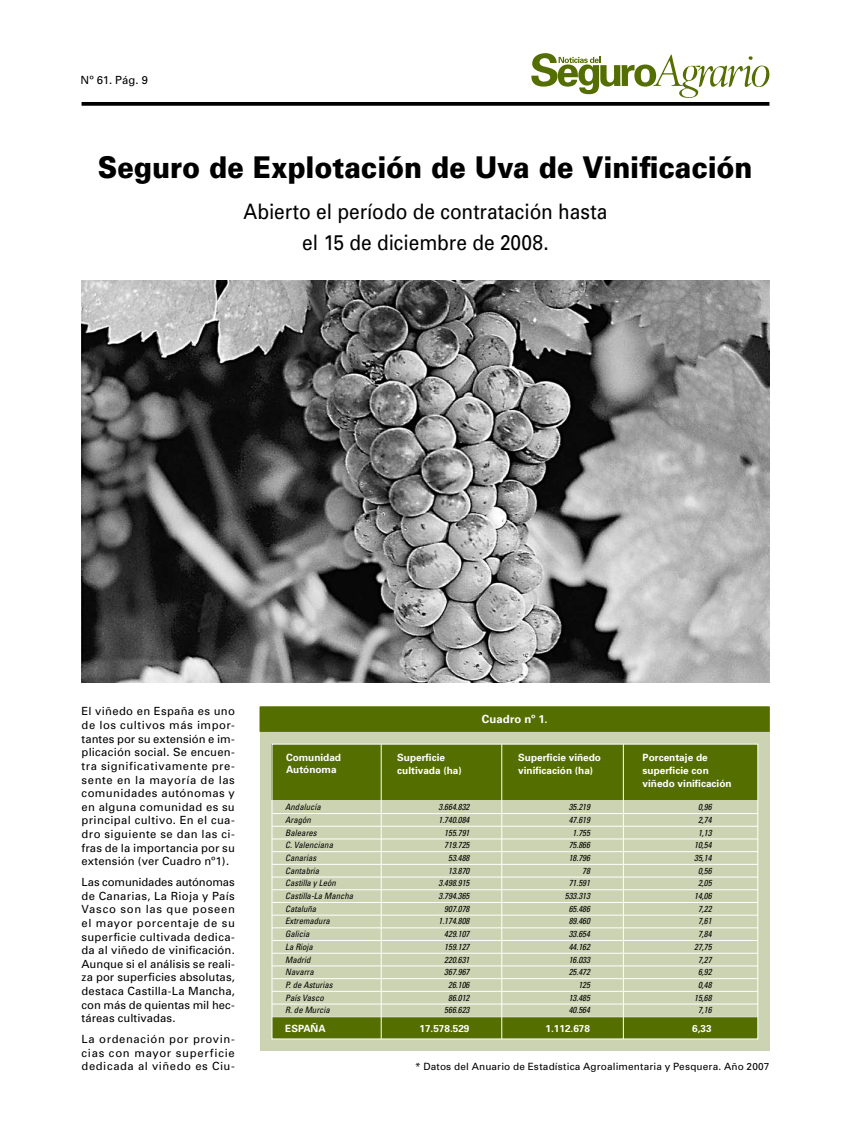
<style>
.page{position:relative;width:851px;height:1134px;background:#fff}
.page>*{position:absolute;margin:0;border:0;box-sizing:border-box;transform-origin:0 0}
.t1{font:900 30px "Univers";letter-spacing:-.005em;color:#000;scale:.9 1}
.t2{font:21.25px/30.9px "Univers";color:#000;text-align:center;scale:.9 1}
.t3{font:11.25px/13.6px "Univers";letter-spacing:.015em;color:#000;text-align:justify}
.t4{font:700 11.25px "Univers";letter-spacing:.015em;color:#fff}
.t5{font:700 10px/12.8px "Univers";color:#fff}
.t6{font:10px "Univers";letter-spacing:.015em;color:#000}
.t7{font:italic condensed 8.75px "Univers";color:#000}
</style>
<div class="page">
<svg style="left:81px;top:102px;width:688px;height:4px;background:#111"></svg>
<svg style="left:531px;top:53px;width:238px;height:45px"></svg>
<img style="left:81px;top:280px;width:688px;height:402px">
<div style="left:260px;top:731px;width:509px;height:319px;background:#ccd3b3"></div>
<div style="left:272px;top:1016px;width:486px;height:23px;background:#556e00"></div>
<hr style="left:271px;top:813px;width:487px;height:1px;background:#fff">
<hr style="left:271px;top:826px;width:487px;height:1px;background:#fff">
<hr style="left:271px;top:839px;width:487px;height:1px;background:#fff">
<hr style="left:271px;top:851px;width:487px;height:1px;background:#fff">
<hr style="left:271px;top:864px;width:487px;height:1px;background:#fff">
<hr style="left:271px;top:877px;width:487px;height:1px;background:#fff">
<hr style="left:271px;top:889px;width:487px;height:1px;background:#fff">
<hr style="left:271px;top:902px;width:487px;height:1px;background:#fff">
<hr style="left:271px;top:915px;width:487px;height:1px;background:#fff">
<hr style="left:271px;top:927px;width:487px;height:1px;background:#fff">
<hr style="left:271px;top:940px;width:487px;height:1px;background:#fff">
<hr style="left:271px;top:953px;width:487px;height:1px;background:#fff">
<hr style="left:271px;top:966px;width:487px;height:1px;background:#fff">
<hr style="left:271px;top:978px;width:487px;height:1px;background:#fff">
<hr style="left:271px;top:991px;width:487px;height:1px;background:#fff">
<hr style="left:271px;top:1004px;width:487px;height:1px;background:#fff">
<hr style="left:271px;top:1016px;width:487px;height:1px;background:#fff">
<div style="left:271px;top:744px;width:487px;height:56px;background:#556e00"></div>
<div style="left:271px;top:744px;width:487px;height:295px;border:1px solid #fff"></div>
<hr style="left:501px;top:744px;width:1px;height:295px;background:#fff">
<hr style="left:381px;top:744px;width:1px;height:295px;background:#fff">
<hr style="left:623px;top:744px;width:1px;height:295px;background:#fff">
<div style="left:260px;top:707px;width:509px;height:25px;background:#607711"></div>
<div style="left:260px;top:706px;width:509px;height:25px;background:#556e00"></div>
<p class="t3" style="left:80px;top:73px;width:69px">Nº 61. Pág. 9</p>
<h1 class="t1" style="left:98px;top:149px;width:728px">Seguro de Explotación de Uva de Vinificación</h1>
<h2 class="t2" style="left:243px;top:197px;width:406px">Abierto el período de contratación hasta el 15 de diciembre de 2008.</h2>
<p class="t3" style="left:81px;top:705px;width:155px">El viñedo en España es uno de los cultivos más impor&shy;tantes por su extensión e im&shy;plicación social. Se encuen&shy;tra significativamente pre&shy;sente en la mayoría de las comunidades autónomas y en alguna comunidad es su principal cultivo. En el cua&shy;dro siguiente se dan las ci&shy;fras de la importancia por su extensión (ver Cuadro nº1).</p>
<p class="t3" style="left:81px;top:875px;width:155px">Las comunidades autónomas de Canarias, La Rioja y País Vasco son las que poseen el mayor porcentaje de su superficie cultivada dedica&shy;da al viñedo de vinificación.<br>Aunque si el análisis se reali&shy;za por superficies absolutas, destaca Castilla-La Mancha, con más de quientas mil hec&shy;táreas cultivadas.</p>
<p class="t3" style="left:81px;top:1032px;width:155px">La ordenación por provin&shy;cias con mayor superficie dedicada al viñedo es Ciu-</p>
<p class="t5" style="left:286px;top:752px;width:56px;line-height:12px">Comunidad<br>Autónoma</p>
<p class="t5" style="left:397px;top:751px;width:66px">Superficie cultivada (ha)</p>
<p class="t4" style="left:481px;top:713px;width:67px">Cuadro nº 1.</p>
<p class="t5" style="left:518px;top:751px;width:84px">Superficie viñedo vinificación (ha)</p>
<p class="t5" style="left:642px;top:751px;width:90px">Porcentaje de superficie con viñedo vinificación</p>
<p class="t7" style="left:285px;top:801px;width:37px">Andalucía</p>
<p class="t7" style="left:438px;top:801px;width:33px">3.664.832</p>
<p class="t7" style="left:568px;top:801px;width:23px">35.219</p>
<p class="t7" style="left:698px;top:801px;width:15px">0,96</p>
<p class="t7" style="left:285px;top:814px;width:27px">Aragón</p>
<p class="t7" style="left:438px;top:814px;width:33px">1.740.084</p>
<p class="t7" style="left:568px;top:814px;width:23px">47.619</p>
<p class="t7" style="left:698px;top:814px;width:15px">2,74</p>
<p class="t7" style="left:285px;top:827px;width:33px">Baleares</p>
<p class="t7" style="left:444px;top:827px;width:27px">155.791</p>
<p class="t7" style="left:572px;top:827px;width:19px">1.755</p>
<p class="t7" style="left:698px;top:827px;width:15px">1,13</p>
<p class="t7" style="left:285px;top:839px;width:49px">C. Valenciana</p>
<p class="t7" style="left:444px;top:839px;width:27px">719.725</p>
<p class="t7" style="left:568px;top:839px;width:23px">75.866</p>
<p class="t7" style="left:694px;top:839px;width:19px">10,54</p>
<p class="t7" style="left:285px;top:852px;width:33px">Canarias</p>
<p class="t7" style="left:448px;top:852px;width:23px">53.488</p>
<p class="t7" style="left:568px;top:852px;width:23px">18.796</p>
<p class="t7" style="left:694px;top:852px;width:19px">35,14</p>
<p class="t7" style="left:285px;top:865px;width:36px">Cantabria</p>
<p class="t7" style="left:448px;top:865px;width:23px">13.870</p>
<p class="t7" style="left:582px;top:865px;width:9px">78</p>
<p class="t7" style="left:698px;top:865px;width:15px">0,56</p>
<p class="t7" style="left:285px;top:878px;width:52px">Castilla y León</p>
<p class="t7" style="left:438px;top:878px;width:33px">3.498.915</p>
<p class="t7" style="left:568px;top:878px;width:23px">71.591</p>
<p class="t7" style="left:698px;top:878px;width:15px">2,05</p>
<p class="t7" style="left:285px;top:890px;width:70px">Castilla-La Mancha</p>
<p class="t7" style="left:438px;top:890px;width:33px">3.794.365</p>
<p class="t7" style="left:564px;top:890px;width:27px">533.313</p>
<p class="t7" style="left:694px;top:890px;width:19px">14,06</p>
<p class="t7" style="left:285px;top:903px;width:33px">Cataluña</p>
<p class="t7" style="left:444px;top:903px;width:27px">907.078</p>
<p class="t7" style="left:568px;top:903px;width:23px">65.486</p>
<p class="t7" style="left:698px;top:903px;width:15px">7,22</p>
<p class="t7" style="left:285px;top:916px;width:46px">Extremadura</p>
<p class="t7" style="left:438px;top:916px;width:33px">1.174.808</p>
<p class="t7" style="left:568px;top:916px;width:23px">89.460</p>
<p class="t7" style="left:698px;top:916px;width:15px">7,61</p>
<p class="t7" style="left:285px;top:928px;width:26px">Galicia</p>
<p class="t7" style="left:444px;top:928px;width:27px">429.107</p>
<p class="t7" style="left:568px;top:928px;width:23px">33.654</p>
<p class="t7" style="left:698px;top:928px;width:15px">7,84</p>
<p class="t7" style="left:285px;top:941px;width:29px">La Rioja</p>
<p class="t7" style="left:444px;top:941px;width:27px">159.127</p>
<p class="t7" style="left:568px;top:941px;width:23px">44.162</p>
<p class="t7" style="left:694px;top:941px;width:19px">27,75</p>
<p class="t7" style="left:285px;top:954px;width:27px">Madrid</p>
<p class="t7" style="left:444px;top:954px;width:27px">220.631</p>
<p class="t7" style="left:568px;top:954px;width:23px">16.033</p>
<p class="t7" style="left:698px;top:954px;width:15px">7,27</p>
<p class="t7" style="left:285px;top:966px;width:30px">Navarra</p>
<p class="t7" style="left:444px;top:966px;width:27px">367.967</p>
<p class="t7" style="left:568px;top:966px;width:23px">25.472</p>
<p class="t7" style="left:698px;top:966px;width:15px">6,92</p>
<p class="t7" style="left:285px;top:979px;width:49px">P. de Asturias</p>
<p class="t7" style="left:448px;top:979px;width:23px">26.106</p>
<p class="t7" style="left:578px;top:979px;width:13px">125</p>
<p class="t7" style="left:698px;top:979px;width:15px">0,48</p>
<p class="t7" style="left:285px;top:992px;width:40px">País Vasco</p>
<p class="t7" style="left:448px;top:992px;width:23px">86.012</p>
<p class="t7" style="left:568px;top:992px;width:23px">13.485</p>
<p class="t7" style="left:694px;top:992px;width:19px">15,68</p>
<p class="t7" style="left:285px;top:1005px;width:46px">R. de Murcia</p>
<p class="t7" style="left:444px;top:1005px;width:27px">566.623</p>
<p class="t7" style="left:568px;top:1005px;width:23px">40.564</p>
<p class="t7" style="left:698px;top:1005px;width:15px">7,16</p>
<p class="t5" style="left:285px;top:1022px;width:42px">ESPAÑA</p>
<p class="t5" style="left:419px;top:1022px;width:52px">17.578.529</p>
<p class="t5" style="left:545px;top:1022px;width:46px">1.112.678</p>
<p class="t5" style="left:692px;top:1022px;width:21px">6,33</p>
<p class="t6" style="left:415px;top:1060px;width:356px">* Datos del Anuario de Estadística Agroalimentaria y Pesquera. Año 2007</p>
</div>
